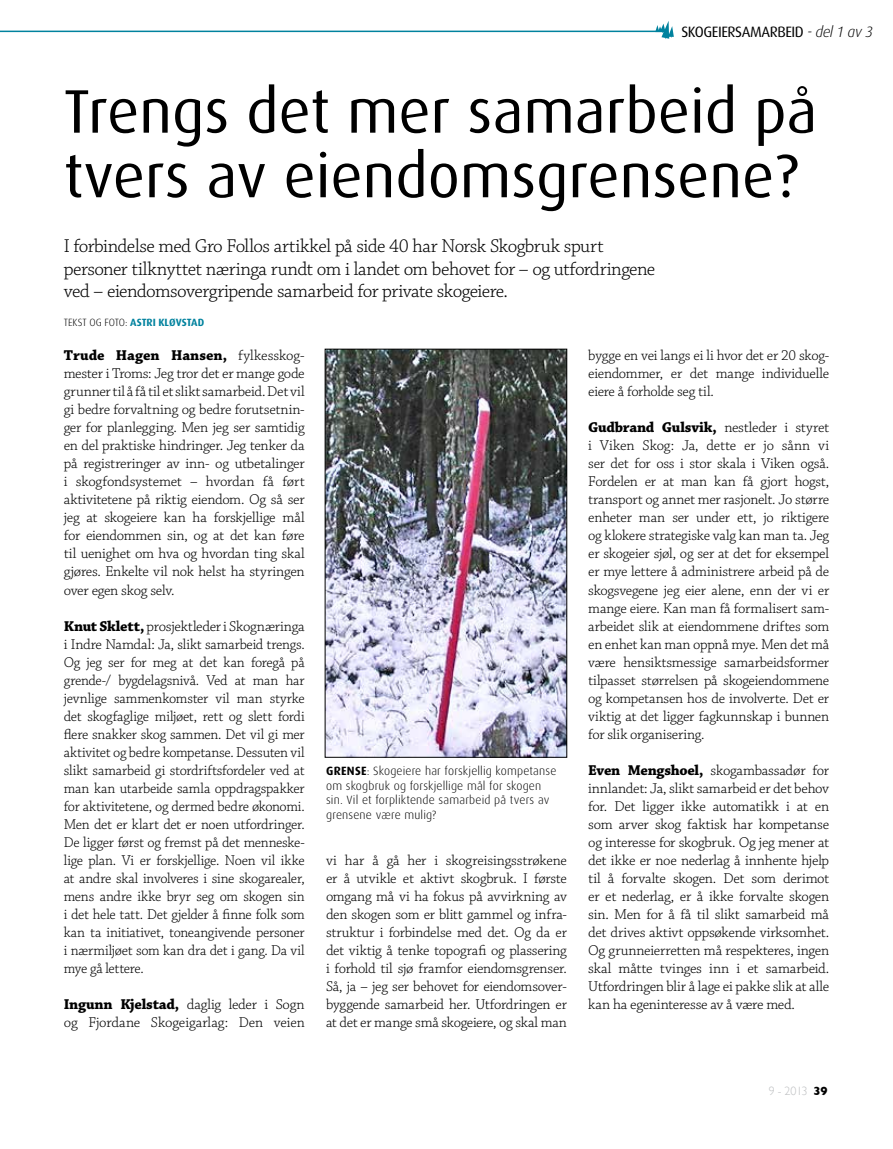
<style>
.page{position:relative;width:893px;height:1149px;background:#fff}
.page>*{position:absolute;margin:0;border:0;box-sizing:border-box;transform-origin:0 0}
.t1{font:61.5px/64.5px "Dax";color:#000}
.t2{font:300 19.5px/22.5px "Chaparral Pro";letter-spacing:-.03em;color:#000}
.t3{font:300 15px/18px "Chaparral Pro";letter-spacing:-.015em;color:#000;text-align:justify}
.t4{font:15px "Dax";letter-spacing:-.03em;color:#000}
.t5{font:300 12px/14.4px "Dax";letter-spacing:.01em;color:#000}
.t6{font:300 12px "Gill Sans";color:#bcbec0}
.t7{font:700 10.5px "Dax";letter-spacing:.045em;color:#00829e}
.t8{font:300 10.5px "Dax";color:#000}
.s1{font-weight:300;font-style:italic}
.s2{font-weight:300;color:#000}
.s3{font-weight:700}
.s4{font-weight:700;color:#000}
</style>
<div class="page">
<svg style="left:655px;top:21px;width:19px;height:18px"></svg>
<hr style="left:0;top:31px;width:665px;height:1px;background:#00829e">
<img style="left:327px;top:351px;width:238px;height:404px">
<div style="left:325px;top:349px;width:242px;height:408px;border:1px solid #000"></div>
<p class="t4" style="left:681px;top:23px;width:193px">SKOGEIERSAMARBEID <span class="s1">- del 1 av 3</span></p>
<h1 class="t1" style="left:64px;top:80px;width:755px">Trengs det mer samarbeid på tvers av eiendomsgrensene?</h1>
<h2 class="t2" style="left:64px;top:235px;width:593px">I forbindelse med Gro Follos artikkel på side 40 har Norsk Skogbruk spurt personer tilknyttet næringa rundt om i landet om behovet for – og utfordringene ved – eiendomsovergripende samarbeid for private skogeiere.</h2>
<p class="t8" style="left:64px;top:317px;width:10px">Tekst</p>
<p class="t8" style="left:90px;top:317px;width:21px">og foto</p>
<p class="t7" style="left:125px;top:316px;width:81px"><span class="s2">:</span> ASTRI KLØVSTAD</p>
<p class="t3" style="left:64px;top:347px;width:242px"><span class="s3">Trude Hagen Hansen,</span> fylkesskog&shy;mester i Troms: Jeg tror det er mange gode grunner til å få til et slikt samarbeid. Det vil gi bedre forvaltning og bedre forutsetnin&shy;ger for planlegging. Men jeg ser samtidig en del praktiske hindringer. Jeg tenker da på registreringer av inn- og utbetalinger i skogfondsystemet – hvordan få ført aktivitetene på riktig eiendom. Og så ser jeg at skogeiere kan ha forskjellige mål for eiendommen sin, og at det kan føre til uenighet om hva og hvordan ting skal gjøres. Enkelte vil nok helst ha styringen over egen skog selv.</p>
<p class="t3" style="left:64px;top:617px;width:242px"><span class="s3">Knut Sklett,</span> prosjektleder i Skognæringa i Indre Namdal: Ja, slikt samarbeid trengs.<br>Og jeg ser for meg at det kan foregå på grende-/ bygdelagsnivå. Ved at man har jevnlige sammenkomster vil man styrke det skogfaglige miljøet, rett og slett fordi flere snakker skog sammen. Det vil gi mer aktivitet og bedre kompetanse. Dessuten vil slikt samarbeid gi stordriftsfordeler ved at man kan utarbeide samla oppdragspakker for aktivitetene, og dermed bedre økonomi.<br>Men det er klart det er noen utfordringer.<br>De ligger først og fremst på det menneske&shy;lige plan. Vi er forskjellige. Noen vil ikke at andre skal involveres i sine skogarealer, mens andre ikke bryr seg om skogen sin i det hele tatt. Det gjelder å finne folk som kan ta initiativet, toneangivende personer i nærmiljøet som kan dra det i gang. Da vil mye gå lettere.</p>
<p class="t3" style="left:64px;top:995px;width:242px"><span class="s3">Ingunn Kjelstad,</span> daglig leder i Sogn og Fjordane Skogeigarlag: Den veien</p>
<p class="t3" style="left:588px;top:347px;width:242px">bygge en vei langs ei li hvor det er 20 skog&shy;eiendommer, er det mange individuelle eiere å forholde seg til.</p>
<p class="t3" style="left:588px;top:419px;width:242px"><span class="s3">Gudbrand Gulsvik,</span> nestleder i styret i Viken Skog: Ja, dette er jo sånn vi ser det for oss i stor skala i Viken også.<br>Fordelen er at man kan få gjort hogst, transport og annet mer rasjonelt. Jo større enheter man ser under ett, jo riktigere og klokere strategiske valg kan man ta. Jeg er skogeier sjøl, og ser at det for eksempel er mye lettere å administrere arbeid på de skogsvegene jeg eier alene, enn der vi er mange eiere. Kan man få formalisert sam&shy;arbeidet slik at eiendommene driftes som en enhet kan man oppnå mye. Men det må være hensiktsmessige samarbeidsformer tilpasset størrelsen på skogeiendommene og kompetansen hos de involverte. Det er viktig at det ligger fagkunnskap i bunnen for slik organisering.</p>
<p class="t3" style="left:588px;top:761px;width:242px"><span class="s3">Even Mengshoel,</span> skogambassadør for innlandet: Ja, slikt samarbeid er det behov for. Det ligger ikke automatikk i at en som arver skog faktisk har kompetanse og interesse for skogbruk. Og jeg mener at det ikke er noe nederlag å innhente hjelp til å forvalte skogen. Det som derimot er et nederlag, er å ikke forvalte skogen sin. Men for å få til slikt samarbeid må det drives aktivt oppsøkende virksomhet.<br>Og grunneierretten må respekteres, ingen skal måtte tvinges inn i et samarbeid.<br>Utfordringen blir å lage ei pakke slik at alle kan ha egeninteresse av å være med.</p>
<p class="t5" style="left:326px;top:763px;width:232px"><span class="s3">GRENSE</span>: Skogeiere har forskjellig kompetanse om skogbruk og forskjellige mål for skogen sin. Vil et forpliktende samarbeid på tvers av grensene være mulig?</p>
<p class="t3" style="left:326px;top:851px;width:242px">vi har å gå her i skogreisingsstrøkene er å utvikle et aktivt skogbruk. I første omgang må vi ha fokus på avvirkning av den skogen som er blitt gammel og infra&shy;struktur i forbindelse med det. Og da er det viktig å tenke topografi og plassering i forhold til sjø framfor eiendomsgrenser.<br>Så, ja – jeg ser behovet for eiendomsover&shy;byggende samarbeid her. Utfordringen er at det er mange små skogeiere, og skal man</p>
<p class="t6" style="left:769px;top:1081px;width:60px">9 - 2013 <span class="s4">39</span></p>
</div>
